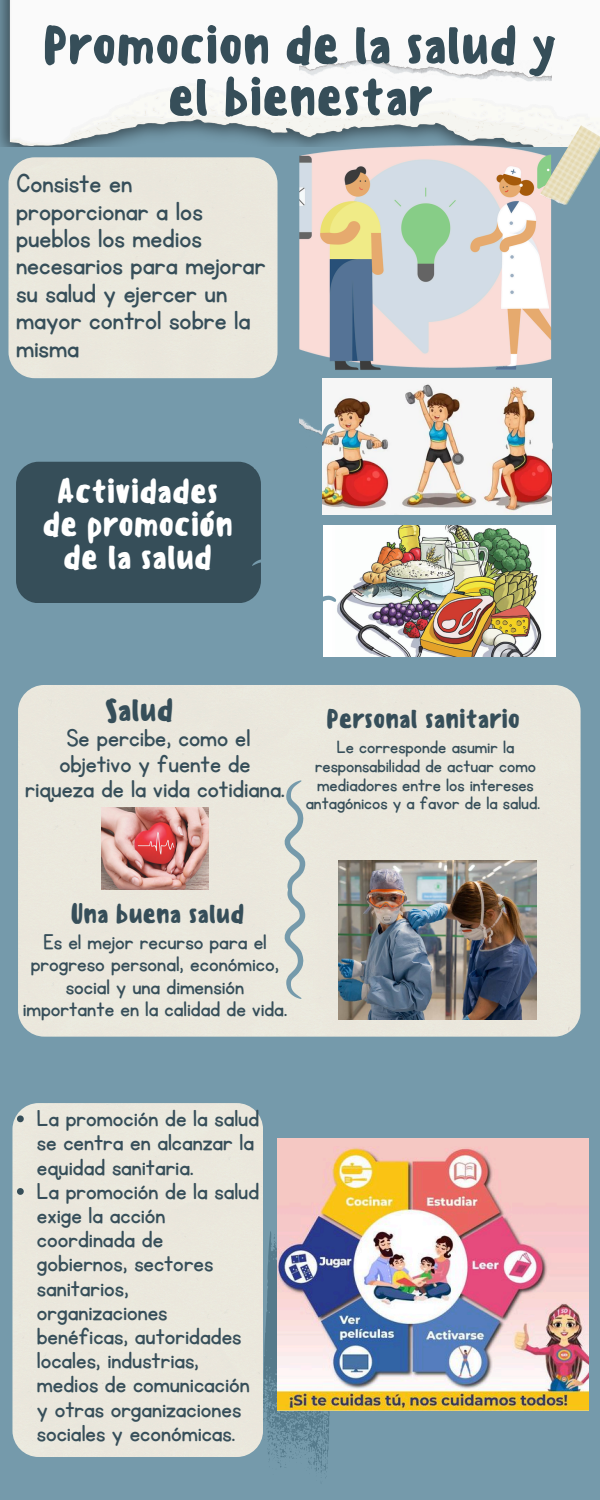
<style>
.page{position:relative;width:600px;height:1500px;background:#759aab}
.page>*{position:absolute;margin:0;border:0;box-sizing:border-box;transform-origin:0 0}
.t1{font:500 52px/51.8px "Sensei";letter-spacing:-.02em;color:#364e59;text-align:center}
.t2{font:500 33.3px/33px "Sensei";letter-spacing:-.02em;color:#fff;text-align:center}
.t3{font:500 30.9px "Sensei";letter-spacing:-.02em;color:#364e59}
.t4{font:30.6px/27.4px "KG Primary Penmanship";color:#364e59}
.t5{font:28.4px/25.4px "KG Primary Penmanship";color:#364e59;text-align:center}
.t6{font:27.1px/24.2px "KG Primary Penmanship";color:#364e59}
.t7{font:500 26px "Sensei";letter-spacing:-.02em;color:#364e59}
.t8{font:24.7px/22px "KG Primary Penmanship";color:#364e59;text-align:center}
.t9{font:21px/18.8px "KG Primary Penmanship";color:#364e59;text-align:center}
</style>
<div class="page">
<img style="left:0;top:0;width:600px;height:146px">
<svg style="left:263px;top:1231px;width:68px;height:247px"></svg>
<div style="left:12px;top:1103px;width:251px;height:354px;background:#ebe7dc;border-radius:26px"></div>
<div style="left:8px;top:157px;width:270px;height:221px;background:#ebe7dc;border-radius:26px"></div>
<div style="left:18px;top:685px;width:563px;height:352px;background:#ebe7dc;border-radius:26px"></div>
<svg style="left:284px;top:780px;width:21px;height:219px"></svg>
<img style="left:299px;top:82px;width:252px;height:337px">
<img style="left:299px;top:60px;width:252px;height:22px">
<img style="left:540px;top:125px;width:60px;height:84px">
<div style="left:16px;top:462px;width:245px;height:141px;background:#364e59;border-radius:22px"></div>
<img style="left:322px;top:378px;width:230px;height:137px">
<img style="left:324px;top:526px;width:231px;height:130px">
<img style="left:102px;top:807px;width:107px;height:82px">
<img style="left:338px;top:861px;width:199px;height:158px">
<img style="left:278px;top:1139px;width:311px;height:271px">
<svg style="left:17px;top:1115px;width:7px;height:7px"></svg>
<svg style="left:17px;top:1188px;width:7px;height:7px"></svg>
<svg style="left:249px;top:419px;width:90px;height:53px"></svg>
<svg style="left:250px;top:553px;width:89px;height:59px"></svg>
<p class="t1" style="left:42px;top:20px;width:517px">Promocion de la salud y el bienestar</p>
<p class="t4" style="left:16px;top:171px;width:251px">Consiste en proporcionar a los pueblos los medios necesarios para mejorar su salud y ejercer un mayor control sobre la misma</p>
<p class="t2" style="left:42px;top:475px;width:193px">Actividades de promoción de la salud</p>
<p class="t3" style="left:104px;top:692px;width:71px">Salud</p>
<p class="t5" style="left:25px;top:726px;width:261px">Se percibe, como el objetivo y fuente de riqueza de la vida cotidiana.</p>
<h3 class="t7" style="left:326px;top:704px;width:196px">Personal sanitario</h3>
<p class="t9" style="left:306px;top:738px;width:236px">Le corresponde asumir la responsabilidad de actuar como mediadores entre los intereses antagónicos y a favor de la salud.</p>
<p class="t7" style="left:70px;top:898px;width:176px">Una buena salud</p>
<p class="t8" style="left:23px;top:932px;width:266px">Es el mejor recurso para el progreso personal, económico, social y una dimensión importante en la calidad de vida.</p>
<p class="t6" style="left:37px;top:1107px;width:224px">La promoción de la salud se centra en alcanzar la equidad sanitaria.</p>
<h4 class="t6" style="left:37px;top:1180px;width:224px">La promoción de la salud exige la acción coordinada de gobiernos, sectores sanitarios, organizaciones benéficas, autoridades locales, industrias, medios de comunicación y otras organizaciones sociales y económicas.</h4>
</div>
